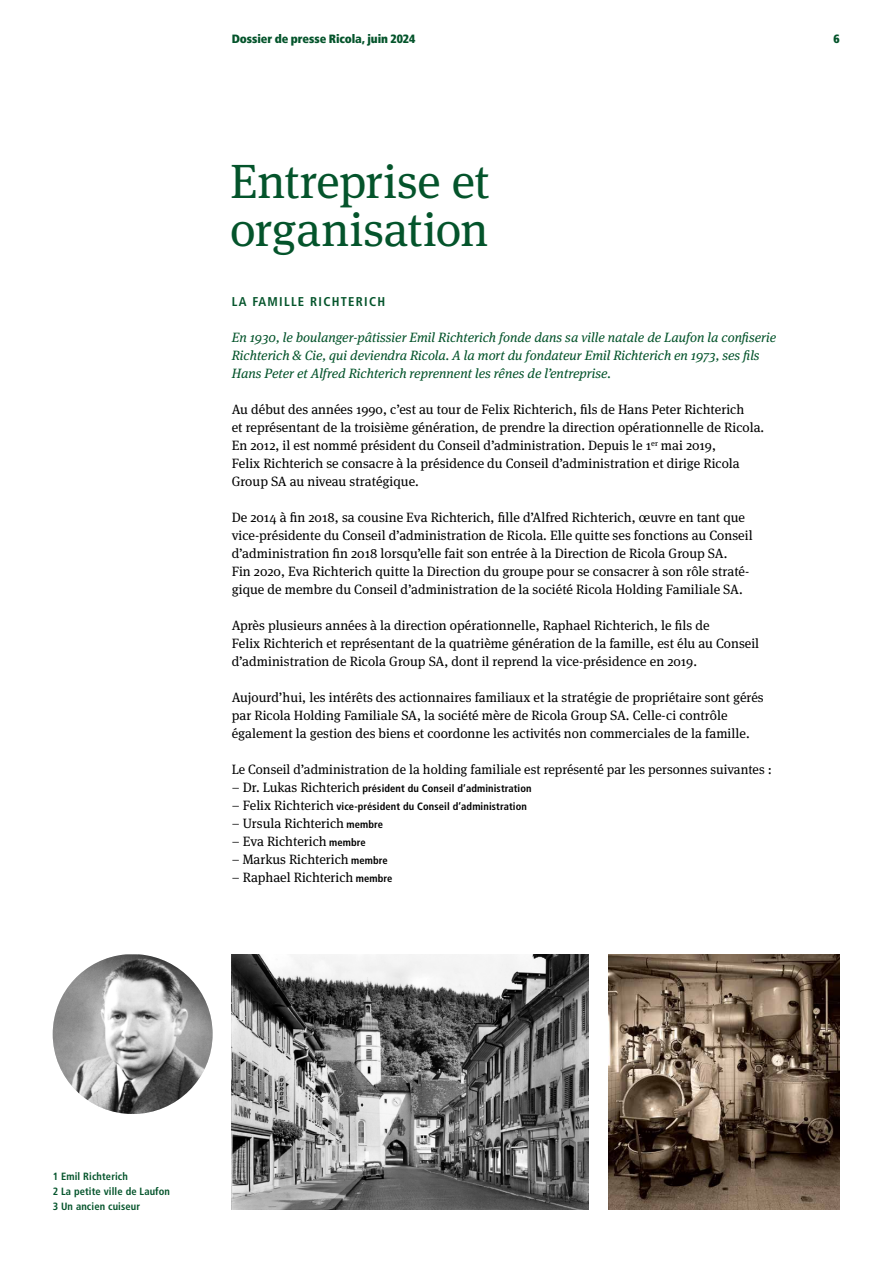
<style>
.page{position:relative;width:893px;height:1263px;background:#fff}
.page>*{position:absolute;margin:0;border:0;box-sizing:border-box;transform-origin:0 0}
.t1{font:48px/48px "Meta Serif Pro";letter-spacing:-.005em;color:#04542b}
.t2{font:13.5px/18px "Meta Serif Pro";color:#000}
.t3{font:italic 13.5px/18px "Meta Serif Pro";color:#04542b}
.t4{font:700 condensed 12.75px "Frutiger LT Com";letter-spacing:.1em;color:#04542b}
.t5{font:900 condensed 12px "Frutiger LT Com";letter-spacing:-.005em;color:#04542b}
.t6{font:700 condensed 10.5px "Frutiger LT Com";letter-spacing:.01em;color:#000}
.t7{font:700 condensed 10.5px/15px "Frutiger LT Com";letter-spacing:.01em;color:#04542b}
.s1{font-family:"Meta Serif Pro";font-weight:400;font-stretch:normal;font-size:13.5px}
.s2{font-family:"Frutiger LT Com";font-weight:700;font-stretch:condensed;font-size:10.5px}
</style>
<div class="page">
<img style="left:608px;top:954px;width:232px;height:256px">
<img style="left:232px;top:954px;width:357px;height:256px">
<img style="left:53px;top:954px;width:160px;height:160px;border-radius:78px">
<p class="t5" style="left:232px;top:31px;width:185px">Dossier de presse Ricola, juin 2024</p>
<p class="t5" style="left:834px;top:31px;width:8px">6</p>
<h1 class="t1" style="left:230px;top:155px;width:261px">Entreprise et organisation</h1>
<p class="t4" style="left:232px;top:294px;width:155px">LA FAMILLE RICHTERICH</p>
<p class="t3" style="left:232px;top:328px;width:546px">En 1930, le boulanger-pâtissier Emil Richterich fonde dans sa ville natale de Laufon la confiserie<br>Richterich &amp; Cie, qui deviendra Ricola. A la mort du fondateur Emil Richterich en 1973, ses fils<br>Hans Peter et Alfred Richterich reprennent les rênes de l’entreprise.</p>
<p class="t2" style="left:232px;top:400px;width:534px">Au début des années 1990, c’est au tour de Felix Richterich, fils de Hans Peter Richterich<br>et représentant de la troisième génération, de prendre la direction opérationnelle de Ricola.<br>En 2012, il est nommé président du Conseil d’administration. Depuis le 1<sup>er</sup> mai 2019,<br>Felix Richterich se consacre à la présidence du Conseil d’administration et dirige Ricola Group SA au niveau stratégique.</p>
<p class="t2" style="left:232px;top:508px;width:522px">De 2014 à fin 2018, sa cousine Eva Richterich, fille d’Alfred Richterich, œuvre en tant que vice-présidente du Conseil d’administration de Ricola. Elle quitte ses fonctions au Conseil d’administration fin 2018 lorsqu’elle fait son entrée à la Direction de Ricola Group SA.<br>Fin 2020, Eva Richterich quitte la Direction du groupe pour se consacrer à son rôle straté&shy;gique de membre du Conseil d’administration de la société Ricola Holding Familiale SA.</p>
<p class="t2" style="left:232px;top:616px;width:529px">Après plusieurs années à la direction opérationnelle, Raphael Richterich, le fils de<br>Felix Richterich et représentant de la quatrième génération de la famille, est élu au Conseil d’administration de Ricola Group SA, dont il reprend la vice-présidence en 2019.</p>
<p class="t2" style="left:232px;top:688px;width:533px">Aujourd’hui, les intérêts des actionnaires familiaux et la stratégie de propriétaire sont gérés par Ricola Holding Familiale SA, la société mère de Ricola Group SA. Celle-ci contrôle également la gestion des biens et coordonne les activités non commerciales de la famille.</p>
<p class="t2" style="left:232px;top:760px;width:542px">Le Conseil d’administration de la holding familiale est représenté par les personnes suivantes :</p>
<p class="t6" style="left:232px;top:782px;width:301px"><span class="s1">– Dr. Lukas Richterich</span> président du Conseil d’administration</p>
<p class="t6" style="left:232px;top:800px;width:297px"><span class="s1">– Felix Richterich</span> vice-président du Conseil d’administration</p>
<p class="t2" style="left:232px;top:814px;width:153px">– Ursula Richterich <span class="s2">membre</span></p>
<p class="t2" style="left:232px;top:832px;width:136px">– Eva Richterich <span class="s2">membre</span></p>
<p class="t2" style="left:232px;top:850px;width:158px">– Markus Richterich <span class="s2">membre</span></p>
<p class="t2" style="left:232px;top:868px;width:162px">– Raphael Richterich <span class="s2">membre</span></p>
<p class="t7" style="left:53px;top:1168px;width:119px">1 Emil Richterich<br>2 La petite ville de Laufon<br>3 Un ancien cuiseur</p>
</div>
